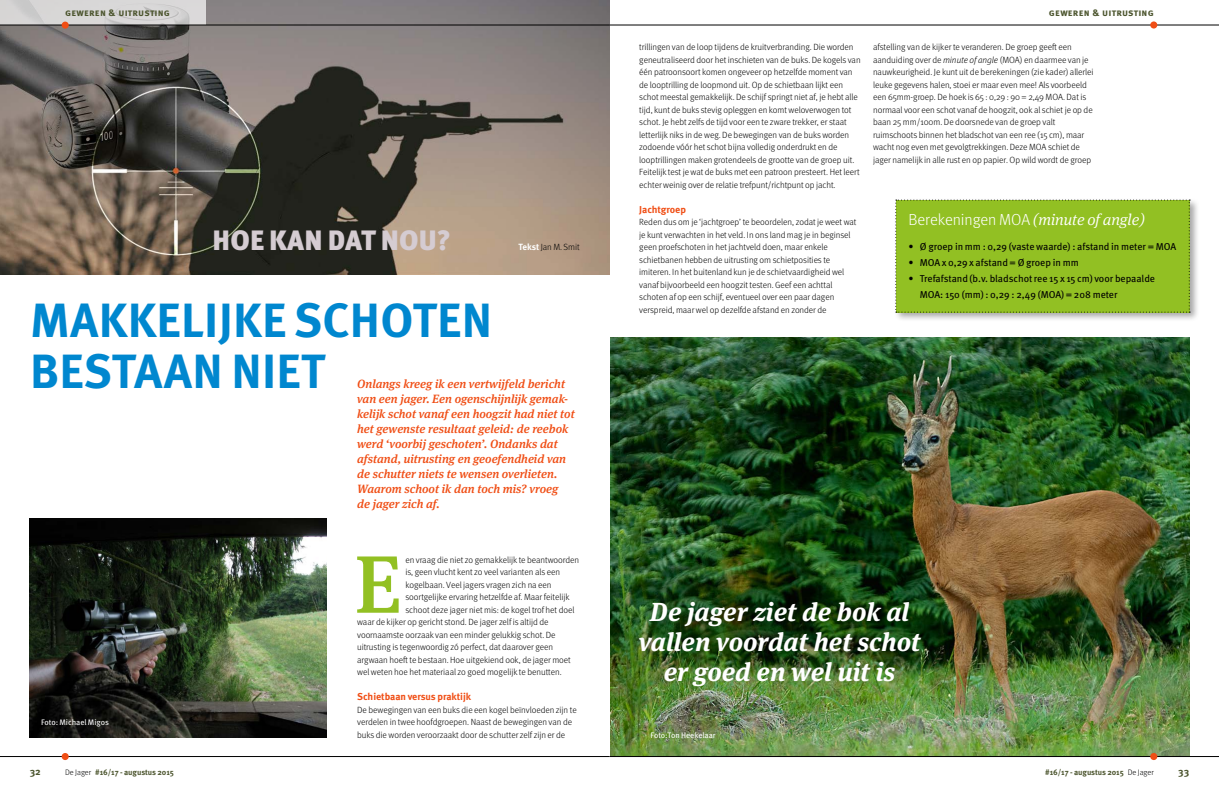
<style>
.page{position:relative;width:1219px;height:794px;background:#fff}
.page>*{position:absolute;margin:0;border:0;box-sizing:border-box;transform-origin:0 0}
.t1{font:500 81.3px "Meta Serif Pro";color:#92c023}
.t2{font:700 48px/51px "Meta Pro";letter-spacing:.005em;color:#0087cf}
.t3{font:900 28px "Meta Pro";letter-spacing:.005em;color:#d5ccd2}
.t4{font:italic 700 26px/30px "Meta Serif Pro";color:#fff;text-align:center}
.t5{font:300 16px "Meta Pro";letter-spacing:-.005em;color:#fff}
.t6{font:italic 500 12px/15px "Meta Serif Pro";color:#f04e15}
.t7{font:10px/16px "Meta Pro";letter-spacing:-.005em;color:#000}
.t8{font:700 10px "Meta Pro";letter-spacing:.015em;color:#4c552e}
.t9{font:700 10px "Meta Pro";letter-spacing:-.005em;color:#f04e15}
.t10{font:300 9px/12.5px "Meta Pro";letter-spacing:-.005em;color:#000}
.t11{font:700 8px "Meta Pro";letter-spacing:-.005em;color:#4c552e}
.t12{font:8px "Meta Pro";letter-spacing:-.005em;color:#fff}
.s1{font-weight:700;color:#fff}
.s2{font-style:italic}
.s3{font-family:"Meta Serif Pro";font-style:italic}
.s4{font-weight:300;color:#000}
</style>
<div class="page">
<img style="left:0;top:0;width:609px;height:275px">
<img style="left:30px;top:518px;width:297px;height:219px">
<img style="left:610px;top:338px;width:579px;height:418px">
<div style="left:894px;top:198px;width:306px;height:124px;background:#000;opacity:.35"></div>
<div style="left:895px;top:199px;width:295px;height:113px;background:#92c023"></div>
<svg style="left:0;top:0;width:206px;height:25px;background:#d1d0d0"></svg>
<hr style="left:0;top:25px;width:609px;height:1px;background:#000">
<div style="left:62px;top:22px;width:7px;height:7px;background:#f04e15;border-radius:50%"></div>
<hr style="left:609px;top:25px;width:610px;height:1px;background:#000">
<div style="left:1150px;top:21px;width:7px;height:8px;background:#f04e15;border-radius:50%"></div>
<hr style="left:0;top:756px;width:609px;height:1px;background:#000">
<div style="left:62px;top:753px;width:7px;height:7px;background:#f04e15;border-radius:50%"></div>
<hr style="left:609px;top:756px;width:610px;height:1px;background:#000">
<div style="left:1150px;top:753px;width:7px;height:7px;background:#f04e15;border-radius:50%"></div>
<p class="t8" style="left:65px;top:5px;width:106px">geweren &amp; uitrusting</p>
<p class="t8" style="left:1049px;top:5px;width:106px">geweren &amp; uitrusting</p>
<h3 class="t3" style="left:213px;top:218px;width:240px">HOE KAN DAT NOU?</h3>
<p class="t10" style="left:518px;top:240px;width:63px"><span class="s1">Tekst</span> Jan M. Smit</p>
<h2 class="t2" style="left:30px;top:292px;width:464px">MAKKELIJKE SCHOTEN<br>BESTAAN NIET</h2>
<p class="t6" style="left:357px;top:375px;width:219px">Onlangs kreeg ik een vertwijfeld bericht van een jager. Een ogenschijnlijk gemak&shy;kelijk schot vanaf een hoogzit had niet tot het gewenste resultaat geleid: de reebok werd ‘voorbij geschoten’. Ondanks dat afstand, uitrusting en geoefendheid van de schutter niets te wensen overlieten.<br>Waarom schoot ik dan toch mis? vroeg<br>de jager zich af.</p>
<p class="t12" style="left:41px;top:716px;width:69px">Foto: Michael Migos</p>
<h1 class="t1" style="left:355px;top:522px;width:49px">E</h1>
<p class="t10" style="left:405px;top:553px;width:175px">en vraag die niet zo gemakkelijk te beantwoorden</p>
<p class="t10" style="left:405px;top:565px;width:156px">is, geen vlucht kent zo veel varianten als een</p>
<p class="t10" style="left:405px;top:578px;width:148px">kogelbaan. Veel jagers vragen zich na een</p>
<p class="t10" style="left:405px;top:590px;width:166px">soortgelijke ervaring hetzelfde af. Maar feitelijk</p>
<p class="t10" style="left:405px;top:603px;width:171px">schoot deze jager niet mis: de kogel trof het doel</p>
<p class="t10" style="left:357px;top:615px;width:193px">waar de kijker op gericht stond. De jager zelf is altijd de</p>
<p class="t10" style="left:357px;top:628px;width:200px">voornaamste oorzaak van een minder gelukkig schot. De</p>
<p class="t10" style="left:357px;top:640px;width:197px">uitrusting is tegenwoordig zó perfect, dat daarover geen</p>
<p class="t10" style="left:357px;top:653px;width:215px">argwaan hoeft te bestaan. Hoe uitgekiend ook, de jager moet</p>
<p class="t10" style="left:357px;top:665px;width:206px">wel weten hoe het materiaal zo goed mogelijk te benutten.</p>
<p class="t9" style="left:357px;top:689px;width:116px">Schietbaan versus praktijk</p>
<p class="t10" style="left:357px;top:703px;width:221px">De bewegingen van een buks die een kogel beïnvloeden zijn te verdelen in twee hoofdgroepen. Naast de bewegingen van de buks die worden veroorzaakt door de schutter zelf zijn er de</p>
<p class="t10" style="left:639px;top:40px;width:223px">trillingen van de loop tijdens de kruitverbranding. Die worden geneutraliseerd door het inschieten van de buks. De kogels van één patroonsoort komen ongeveer op hetzelfde moment van de looptrilling de loopmond uit. Op de schietbaan lijkt een schot meestal gemakkelijk. De schijf springt niet af, je hebt alle tijd, kunt de buks stevig opleggen en komt weloverwogen tot schot. Je hebt zelfs de tijd voor een te zware trekker, er staat letterlijk niks in de weg. De bewegingen van de buks worden zodoende vóór het schot bijna volledig onderdrukt en de looptrillingen maken grotendeels de grootte van de groep uit.<br>Feitelijk test je wat de buks met een patroon presteert. Het leert echter weinig over de relatie trefpunt/richtpunt op jacht.</p>
<p class="t9" style="left:639px;top:201px;width:48px">Jachtgroep</p>
<p class="t10" style="left:639px;top:215px;width:219px">Reden dus om je ‘jachtgroep’ te beoordelen, zodat je weet wat je kunt verwachten in het veld. In ons land mag je in beginsel geen proefschoten in het jachtveld doen, maar enkele schietbanen hebben de uitrusting om schietposities te imiteren. In het buitenland kun je de schietvaardigheid wel vanaf bijvoorbeeld een hoogzit testen. Geef een achttal schoten af op een schijf, eventueel over een paar dagen verspreid, maar wel op dezelfde afstand en zonder de</p>
<p class="t10" style="left:873px;top:40px;width:222px">afstelling van de kijker te veranderen. De groep geeft een aanduiding over de <span class="s2">minute of angle</span> (MOA) en daarmee van je nauwkeurigheid. Je kunt uit de berekeningen (zie kader) allerlei leuke gegevens halen, stoei er maar even mee! Als voorbeeld een 65mm-groep. De hoek is 65 : 0,29 : 90 = 2,49 MOA. Dat is normaal voor een schot vanaf de hoogzit, ook al schiet je op de baan 25 mm/100m. De doorsnede van de groep valt ruimschoots binnen het bladschot van een ree (15 cm), maar wacht nog even met gevolgtrekkingen. Deze MOA schiet de jager namelijk in alle rust en op papier. Op wild wordt de groep</p>
<h3 class="t5" style="left:909px;top:208px;width:238px">Berekeningen MOA <span class="s3">(minute of angle)</span></h3>
<p class="t7" style="left:909px;top:238px;width:269px">• Ø groep in mm : 0,29 (vaste waarde) : afstand in meter = MOA</p>
<p class="t7" style="left:908px;top:254px;width:172px">• MOA x 0,29 x afstand = Ø groep in mm</p>
<p class="t7" style="left:920px;top:270px;width:237px;text-indent:-11px">• Trefafstand (b.v. bladschot ree 15 x 15 cm) voor bepaalde<br>MOA: 150 (mm) : 0,29 : 2,49 (MOA) = 208 meter</p>
<h3 class="t4" style="left:639px;top:594px;width:283px">De jager ziet de bok al vallen voordat het schot er goed en wel uit is</h3>
<p class="t12" style="left:651px;top:729px;width:67px">Foto:Ton Heekelaar</p>
<p class="t8" style="left:30px;top:764px;width:13px">32</p>
<p class="t11" style="left:65px;top:766px;width:110px"><span class="s4">De Jager</span> #16/17 - augustus 2015</p>
<p class="t11" style="left:1045px;top:766px;width:110px">#16/17 - augustus 2015 <span class="s4">De Jager</span></p>
<p class="t8" style="left:1178px;top:764px;width:12px">33</p>
</div>
